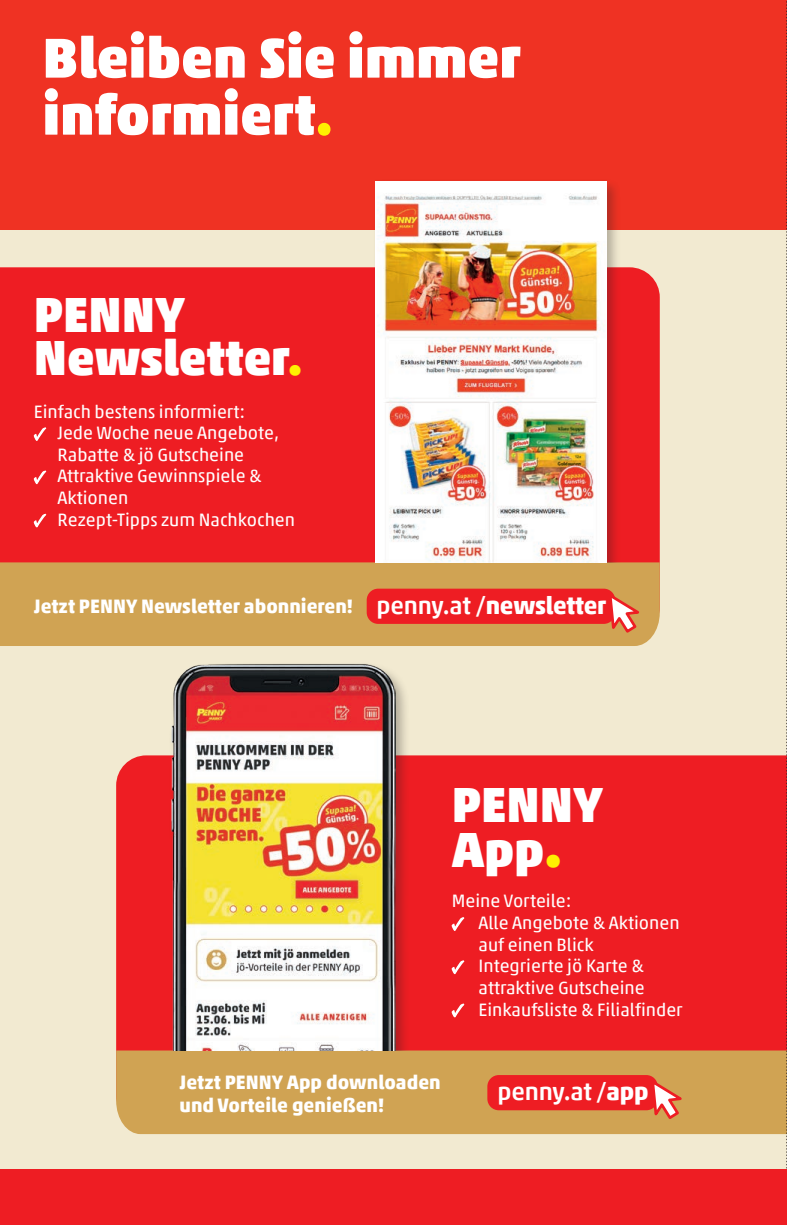
<style>
.page{position:relative;width:787px;height:1225px;background:#f2ead1}
.page>*{position:absolute;margin:0;border:0;box-sizing:border-box;transform-origin:0 0}
.t1{font:900 57px/57px "Akko For Penny";color:#fff}
.t2{font:900 49.5px/43.2px "Akko For Penny";color:#fff}
.t3{font:500 24.6px "Akko For Penny";letter-spacing:-.01em;color:#fff}
.t4{font:700 19.5px/23.4px "Akko For Penny";color:#fff}
.t5{font:18px/21.6px "Akko For Penny";color:#fff}
.s1{color:#fff101}
.s2{font-family:"Minion Pro"}
.s3{font-weight:500;font-size:24.6px}
.s4{font-size:24.6px}
.s5{font-weight:700}
</style>
<div class="page">
<div style="left:0;top:0;width:787px;height:230px;background:#ef3223"></div>
<div style="left:0;top:267px;width:659px;height:295px;background:#ee1d23"></div>
<div style="left:0;top:562px;width:659px;height:84px;background:#d0a353"></div>
<div style="left:367px;top:588px;width:248px;height:36px;background:#ee1d23;border-radius:11px"></div>
<svg style="left:602px;top:584px;width:44px;height:51px"></svg>
<div style="left:372px;top:178px;width:249px;height:384px;background:#231f20;opacity:.3"></div>
<img style="left:376px;top:182px;width:230px;height:380px">
<div style="left:116px;top:755px;width:667px;height:295px;background:#ee1d23"></div>
<div style="left:116px;top:1050px;width:667px;height:84px;background:#d0a353"></div>
<div style="left:169px;top:662px;width:241px;height:388px;background:#231f20;opacity:.3"></div>
<img style="left:171px;top:664px;width:225px;height:386px">
<div style="left:487px;top:1075px;width:170px;height:35px;background:#ee1d23;border-radius:11px"></div>
<svg style="left:644px;top:1070px;width:44px;height:52px"></svg>
<svg style="left:783px;top:1px;width:4px;height:1168px"></svg>
<div style="left:0;top:1169px;width:787px;height:56px;background:#ee1d23"></div>
<h1 class="t1" style="left:43px;top:29px;width:479px">Bleiben Sie immer informiert<span class="s1">.</span></h1>
<h2 class="t2" style="left:34px;top:293px;width:270px">PENNY<br>Newsletter<span class="s1">.</span></h2>
<p class="t5" style="left:34px;top:400px;width:213px">Einfach bestens informiert:</p>
<p class="t5" style="left:57px;top:422px;width:223px;text-indent:-24px"><span class="s2">✓</span> Jede Woche neue Angebote,<br>Rabatte &amp; jö Gutscheine</p>
<p class="t5" style="left:57px;top:465px;width:206px;text-indent:-24px"><span class="s2">✓</span> Attraktive Gewinnspiele &amp;<br>Aktionen</p>
<p class="t5" style="left:34px;top:508px;width:263px"><span class="s2">✓</span> Rezept-Tipps zum Nachkochen</p>
<p class="t4" style="left:34px;top:594px;width:574px">Jetzt PENNY Newsletter abonnieren! <span class="s3">penny.at /</span><span class="s4">newsletter</span></p>
<h2 class="t2" style="left:452px;top:782px;width:153px;line-height:44.8px">PENNY<br>App<span class="s1">.</span></h2>
<p class="t5" style="left:452px;top:890px;width:121px">Meine Vorteile:</p>
<p class="t5" style="left:478px;top:912px;width:202px;text-indent:-27px"><span class="s2">✓</span> Alle Angebote &amp; Aktionen auf einen Blick</p>
<p class="t5" style="left:452px;top:955px;width:194px;text-align:right"><span class="s2">✓</span> Integrierte jö Karte &amp; attraktive Gutscheine</p>
<p class="t5" style="left:452px;top:998px;width:232px"><span class="s2">✓</span> Einkaufsliste &amp; Filialfinder</p>
<p class="t4" style="left:179px;top:1070px;width:263px">Jetzt PENNY App downloaden und Vorteile genießen!</p>
<h3 class="t3" style="left:497px;top:1077px;width:153px">penny.at /<span class="s5">app</span></h3>
</div>
